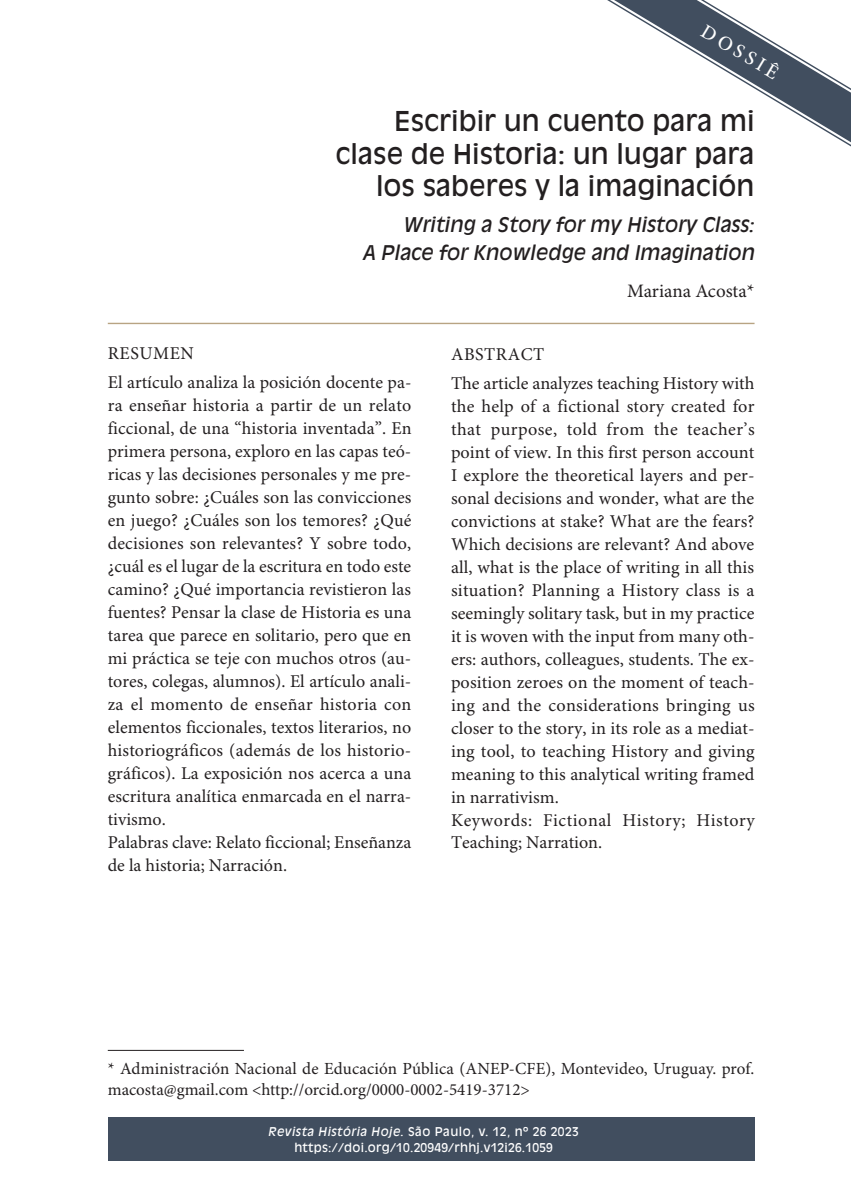
<style>
.page{position:relative;width:851px;height:1191px;background:#fff}
.page>*{position:absolute;margin:0;border:0;box-sizing:border-box;transform-origin:0 0}
.t1{font:27px/32px "Antique Olive Std";color:#231f20;text-align:right}
.t2{font:italic 20px/28px "Antique Olive Std";color:#231f20;text-align:right}
.t3{font:500 20px "Minion Pro";color:#fff}
.t4{font:19px "Minion Pro";letter-spacing:-.005em;color:#231f20}
.t5{font:18px/23px "Minion Pro";color:#231f20}
.t6{font:17px/21px "Minion Pro";letter-spacing:.005em;color:#231f20}
.t7{font:12px/16px "Antique Olive Std";letter-spacing:.02em;color:#fff;text-align:center}
.s1{font-style:italic}
</style>
<div class="page">
<hr style="left:108px;top:323px;width:646px;height:1px;background:#b8a483">
<div style="left:108px;top:1117px;width:646px;height:43px;background:#414e5f"></div>
<hr style="left:108px;top:1049px;width:136px;height:1px;background:#231f20">
<svg style="left:607px;top:0;width:243px;height:146px"></svg>
<p class="t3" style="left:708px;top:19px;width:88px;rotate:31deg">DOSSIÊ</p>
<h1 class="t1" style="left:335px;top:106px;width:420px">Escribir un cuento para mi clase de Historia: un lugar para los saberes y la imaginación</h1>
<p class="t2" style="left:363px;top:210px;width:393px">Writing a Story for my History Class:<br>A Place for Knowledge and Imagination</p>
<p class="t4" style="left:627px;top:280px;width:129px">Mariana Acosta*</p>
<p class="t5" style="left:108px;top:339px;width:305px;line-height:28.6px">RESUMEN<br>El artículo analiza la posición docente pa-</p>
<p class="t5" style="left:108px;top:394px;width:305px">ra enseñar historia a partir de un relato ficcional, de una “historia inventada”. En primera persona, exploro en las capas teó&shy;ricas y las decisiones personales y me pre&shy;gunto sobre: ¿Cuáles son las convicciones en juego? ¿Cuáles son los temores? ¿Qué decisiones son relevantes? Y sobre todo, ¿cuál es el lugar de la escritura en todo este camino? ¿Qué importancia revistieron las fuentes? Pensar la clase de Historia es una tarea que parece en solitario, pero que en mi práctica se teje con muchos otros (au&shy;tores, colegas, alumnos). El artículo anali&shy;za el momento de enseñar historia con elementos ficcionales, textos literarios, no historiográficos (además de los historio&shy;gráficos). La exposición nos acerca a una escritura analítica enmarcada en el narra&shy;tivismo.<br>Palabras clave: Relato ficcional; Enseñanza de la historia; Narración.</p>
<p class="t5" style="left:451px;top:341px;width:305px;line-height:28.6px">ABSTRACT<br>The article analyzes teaching History with</p>
<p class="t5" style="left:451px;top:395px;width:305px">the help of a fictional story created for that purpose, told from the teacher’s point of view. In this first person account I explore the theoretical layers and per&shy;sonal decisions and wonder, what are the convictions at stake? What are the fears?<br>Which decisions are relevant? And above all, what is the place of writing in all this situation? Planning a History class is a seemingly solitary task, but in my practice it is woven with the input from many oth&shy;ers: authors, colleagues, students. The ex&shy;position zeroes on the moment of teach&shy;ing and the considerations bringing us closer to the story, in its role as a mediat&shy;ing tool, to teaching History and giving meaning to this analytical writing framed in narrativism.<br>Keywords: Fictional History; History Teaching; Narration.</p>
<p class="t6" style="left:108px;top:1058px;width:648px">* Administración Nacional de Educación Pública (ANEP-CFE), Montevideo, Uruguay. prof. macosta@gmail.com &lt;http://orcid.org/0000-0002-5419-3712&gt;</p>
<p class="t7" style="left:268px;top:1123px;width:312px"><span class="s1">Revista História Hoje.</span> São Paulo, v. 12, nº 26 2023 https://doi.org/10.20949/rhhj.v12i26.1059</p>
</div>
